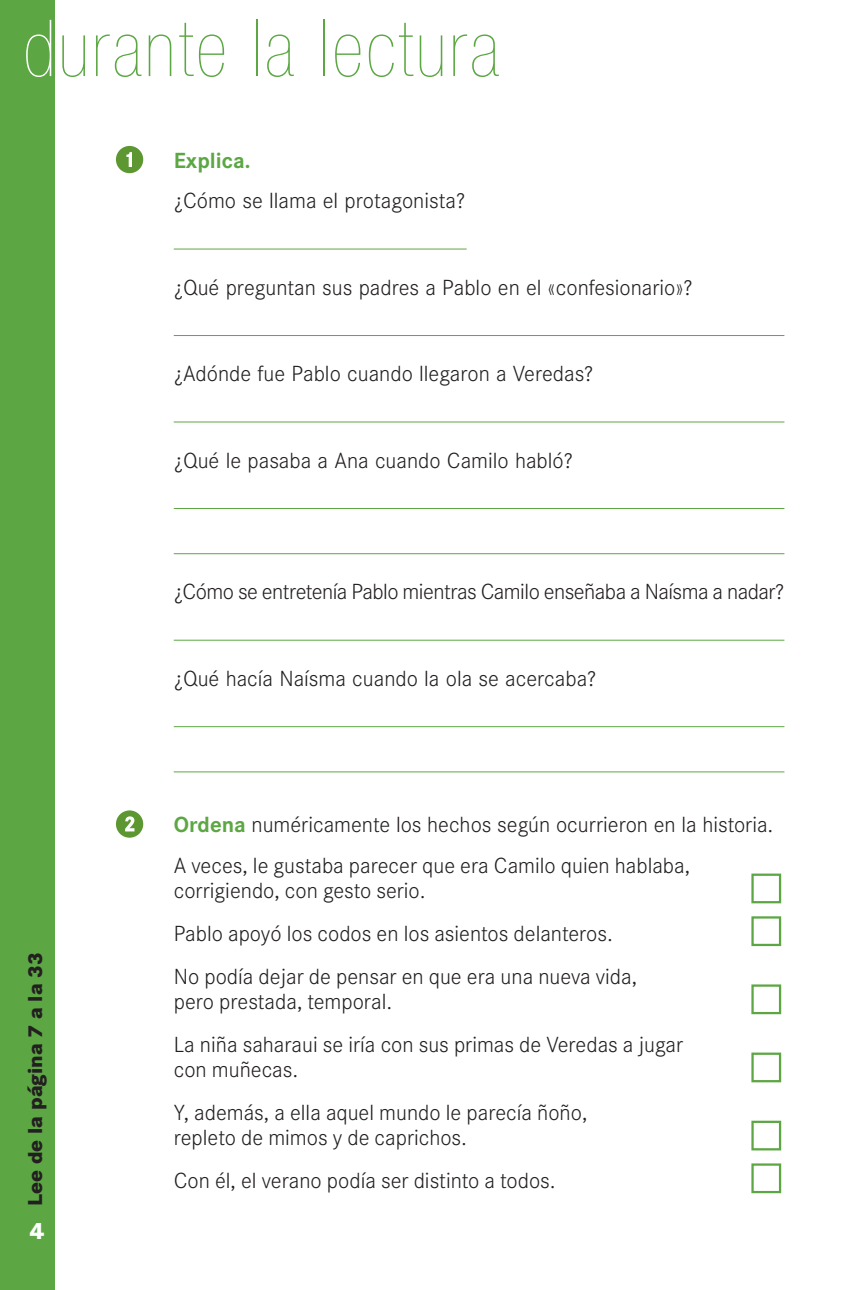
<style>
.page{position:relative;width:844px;height:1290px;background:#fff}
.page>*{position:absolute;margin:0;border:0;box-sizing:border-box;transform-origin:0 0}
.t1{font:900 condensed 78.75px "Helvetica Neue";letter-spacing:.04em;color:#5ca744}
.t2{font:800 24.5px "Corporate S";color:#fff}
.t3{font:300 22.75px/42.7px "Corporate S";color:#231f20}
.t4{font:300 22.75px "Corporate S";letter-spacing:-.025em;color:#231f20}
.t5{font:700 22.75px "Corporate S";color:#5ca744}
.t6{font:800 21px "Corporate S";color:#231f20}
.s1{color:#fff}
.s2{font-weight:700;color:#5ca744}
</style>
<div class="page">
<div style="left:0;top:0;width:55px;height:1290px;background:#5ca744"></div>
<div style="left:751px;top:1163px;width:30px;height:30px;border:2px solid #5ca744"></div>
<div style="left:751px;top:1120px;width:30px;height:30px;border:2px solid #5ca744"></div>
<div style="left:751px;top:1052px;width:30px;height:30px;border:2px solid #5ca744"></div>
<div style="left:751px;top:984px;width:30px;height:30px;border:2px solid #5ca744"></div>
<hr style="left:174px;top:726px;width:610px;height:1px;background:#5ca744">
<hr style="left:174px;top:508px;width:610px;height:1px;background:#5ca744">
<div style="left:751px;top:916px;width:30px;height:30px;border:2px solid #5ca744"></div>
<div style="left:751px;top:873px;width:30px;height:30px;border:2px solid #5ca744"></div>
<hr style="left:174px;top:771px;width:610px;height:1px;background:#5ca744">
<hr style="left:174px;top:640px;width:610px;height:1px;background:#5ca744">
<hr style="left:174px;top:553px;width:610px;height:1px;background:#5ca744">
<hr style="left:174px;top:421px;width:610px;height:1px;background:#5ca744">
<hr style="left:174px;top:335px;width:610px;height:1px;background:#5ca744">
<hr style="left:174px;top:249px;width:292px;height:1px;background:#5ca744">
<svg style="left:116px;top:810px;width:27px;height:28px"></svg>
<svg style="left:116px;top:146px;width:27px;height:27px"></svg>
<h1 class="t1" style="left:23px;top:20px;width:477px"><span class="s1">d</span>urante la lectura</h1>
<p class="t5" style="left:174px;top:147px;width:78px">Explica.</p>
<p class="t3" style="left:174px;top:179px;width:293px">¿Cómo se llama el protagonista?</p>
<p class="t3" style="left:174px;top:265px;width:520px">¿Qué preguntan sus padres a Pablo en el «confesionario»?</p>
<p class="t3" style="left:174px;top:352px;width:421px">¿Adónde fue Pablo cuando llegaron a Veredas?</p>
<p class="t3" style="left:174px;top:438px;width:401px">¿Qué le pasaba a Ana cuando Camilo habló?</p>
<p class="t4" style="left:174px;top:578px;width:612px">¿Cómo se entretenía Pablo mientras Camilo enseñaba a Naísma a nadar?</p>
<p class="t6" style="left:23px;top:1205px;width:255px;rotate:-90deg">Lee de la página 7 a la 33</p>
<p class="t2" style="left:30px;top:1216px;width:17px">4</p>
<p class="t3" style="left:174px;top:657px;width:424px">¿Qué hacía Naísma cuando la ola se acercaba?</p>
<p class="t3" style="left:174px;top:804px;width:601px;line-height:40.2px"><span class="s2">Ordena</span> numéricamente los hechos según ocurrieron en la historia.<br>A veces, le gustaba parecer que era Camilo quien hablaba,</p>
<p class="t3" style="left:174px;top:869px;width:464px">corrigiendo, con gesto serio.<br>Pablo apoyó los codos en los asientos delanteros.<br>No podía dejar de pensar en que era una nueva vida,</p>
<p class="t3" style="left:174px;top:980px;width:510px">pero prestada, temporal.<br>La niña saharaui se iría con sus primas de Veredas a jugar</p>
<p class="t3" style="left:174px;top:1048px;width:415px">con muñecas.<br>Y, además, a ella aquel mundo le parecía ñoño,</p>
<p class="t3" style="left:174px;top:1116px;width:383px">repleto de mimos y de caprichos.<br>Con él, el verano podía ser distinto a todos.</p>
</div>
